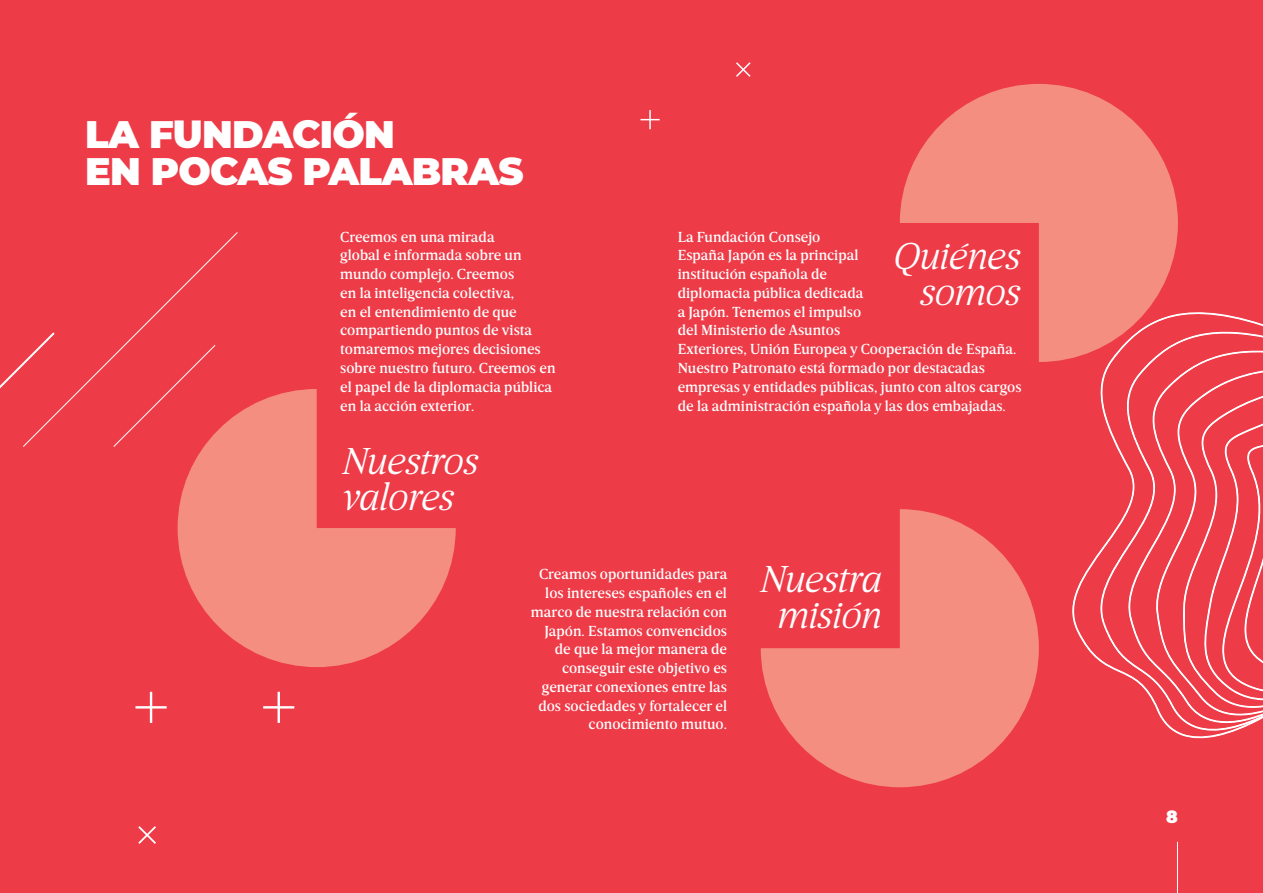
<style>
.page{position:relative;width:1263px;height:893px;background:#ee3b48}
.page>*{position:absolute;margin:0;border:0;box-sizing:border-box;transform-origin:0 0}
.t1{font:italic 300 38.25px/36px "Breve News";letter-spacing:-.02em;color:#fff}
.t2{font:900 38.25px/37.5px "Montserrat";letter-spacing:-.02em;color:#fff}
.t3{font:900 17.25px "Montserrat";color:#fff}
.t4{font:500 14.85px/18.8px "Breve News";color:#fff}
</style>
<div class="page">
<svg style="left:178px;top:389px;width:278px;height:278px;fill:#f48e81"></svg>
<svg style="left:900px;top:84px;width:278px;height:278px;fill:#f48e81"></svg>
<svg style="left:761px;top:509px;width:278px;height:278px;fill:#f48e81"></svg>
<svg style="left:0;top:363px;width:22px;height:26px"></svg>
<svg style="left:22px;top:232px;width:216px;height:216px"></svg>
<svg style="left:113px;top:344px;width:103px;height:104px"></svg>
<svg style="left:138px;top:826px;width:18px;height:18px"></svg>
<svg style="left:135px;top:692px;width:32px;height:31px"></svg>
<svg style="left:263px;top:692px;width:31px;height:31px"></svg>
<svg style="left:640px;top:110px;width:20px;height:19px"></svg>
<svg style="left:736px;top:62px;width:14px;height:15px"></svg>
<div style="left:1050px;top:242px;width:128px;height:120px;background:#f48e81"></div>
<svg style="left:1063px;top:254px;width:141px;height:485px"></svg>
<svg style="left:1084px;top:247px;width:145px;height:491px"></svg>
<svg style="left:1093px;top:264px;width:147px;height:469px"></svg>
<svg style="left:1117px;top:250px;width:132px;height:479px"></svg>
<svg style="left:1124px;top:280px;width:30px;height:443px"></svg>
<svg style="left:1151px;top:252px;width:98px;height:469px"></svg>
<svg style="left:1154px;top:290px;width:109px;height:435px"></svg>
<svg style="left:1183px;top:253px;width:80px;height:462px"></svg>
<hr style="left:1177px;top:842px;width:1px;height:51px;background:#fff">
<h1 class="t2" style="left:85px;top:113px;width:440px">LA FUNDACIÓN<br>EN POCAS PALABRAS</h1>
<p class="t4" style="left:340px;top:228px;width:217px">Creemos en una mirada<br>global e informada sobre un mundo complejo. Creemos<br>en la inteligencia colectiva,<br>en el entendimiento de que compartiendo puntos de vista tomaremos mejores decisiones sobre nuestro futuro. Creemos en el papel de la diplomacia pública en la acción exterior.</p>
<p class="t4" style="left:678px;top:228px;width:345px">La Fundación Consejo<br>España Japón es la principal<br>institución española de<br>diplomacia pública dedicada<br>a Japón. Tenemos el impulso<br>del Ministerio de Asuntos<br>Exteriores, Unión Europea y Cooperación de España.<br>Nuestro Patronato está formado por destacadas empresas y entidades públicas, junto con altos cargos de la administración española y las dos embajadas.</p>
<h1 class="t1" style="left:891px;top:238px;width:129px;text-align:right">Quiénes somos</h1>
<h1 class="t1" style="left:340px;top:443px;width:138px">Nuestros valores</h1>
<p class="t4" style="left:531px;top:565px;width:198px;text-align:right">Creamos oportunidades para los intereses españoles en el marco de nuestra relación con<br>Japón. Estamos convencidos de que la mejor manera de conseguir este objetivo es generar conexiones entre las dos sociedades y fortalecer el conocimiento mutuo.</p>
<h1 class="t1" style="left:758px;top:562px;width:123px;text-align:center">Nuestra misión</h1>
<p class="t3" style="left:1166px;top:804px;width:13px">8</p>
</div>
